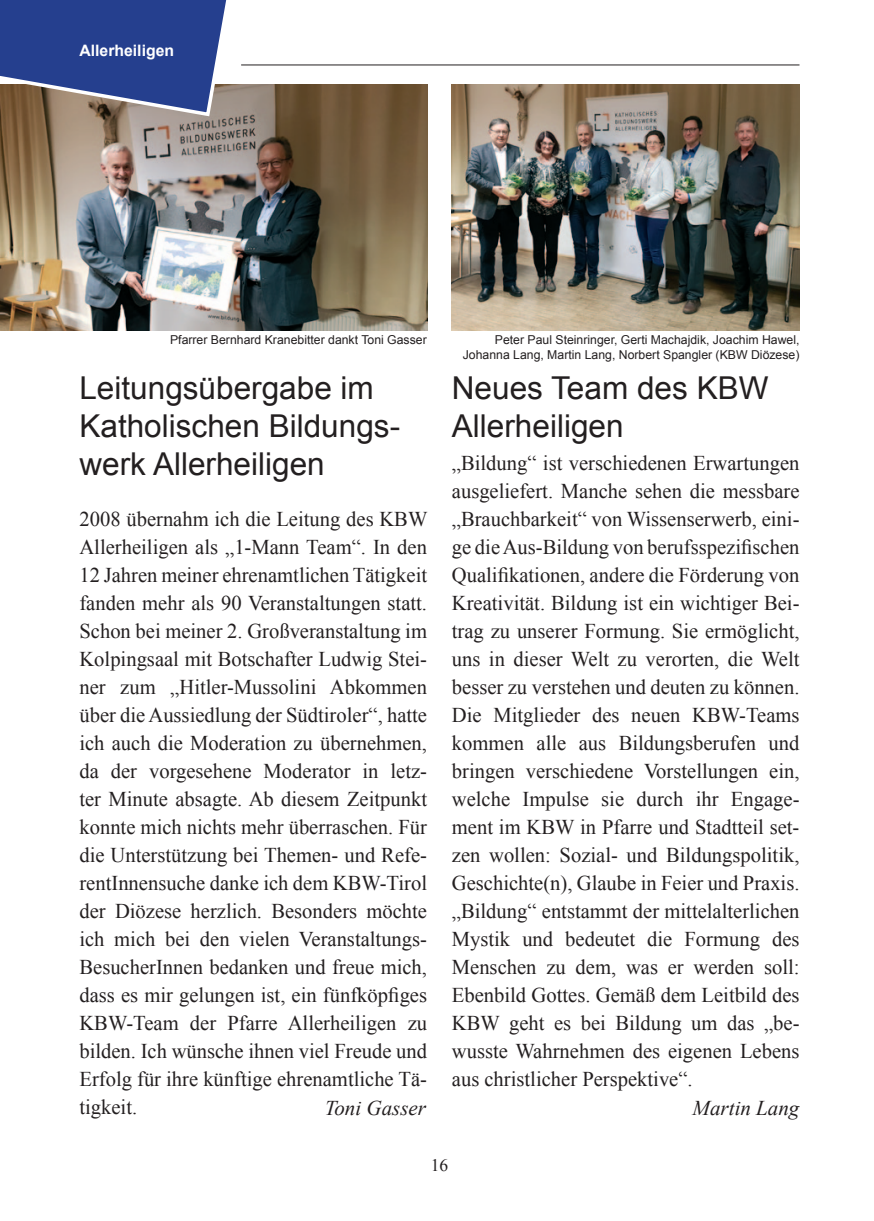
<style>
.page{position:relative;width:874px;height:1221px;background:#fff}
.page>*{position:absolute;margin:0;border:0;box-sizing:border-box;transform-origin:0 0}
.t1{font:31.5px/37.8px "Arial";color:#231f20}
.t2{font:21px/28px "Times New Roman";color:#231f20;text-align:justify}
.t3{font:italic 21px "Times New Roman";color:#231f20}
.t4{font:17.5px "Times New Roman";color:#231f20}
.t5{font:700 15.75px "Arial";color:#fff}
.t6{font:12.25px/14.7px "Arial";color:#231f20;text-align:right}
</style>
<div class="page">
<img style="left:0;top:84px;width:427px;height:246px">
<img style="left:451px;top:84px;width:348px;height:246px">
<svg style="left:0;top:0;width:245px;height:118px;background:#4e5c91"></svg>
<hr style="left:241px;top:64px;width:558px;height:1px;background:#231f20">
<p class="t5" style="left:79px;top:40px;width:96px">Allerheiligen</p>
<p class="t6" style="left:170px;top:333px;width:258px">Pfarrer Bernhard Kranebitter dankt Toni Gasser</p>
<h1 class="t1" style="left:79px;top:369px;width:322px">Leitungsübergabe im<br>Katholischen Bildungs&shy;werk Allerheiligen</h1>
<p class="t2" style="left:79px;top:505px;width:349px">2008 übernahm ich die Leitung des KBW Allerheiligen als „1-Mann Team“. In den 12 Jahren meiner ehrenamtlichen Tätigkeit fanden mehr als 90 Veranstaltungen statt.<br>Schon bei meiner 2. Großveranstaltung im Kolpingsaal mit Botschafter Ludwig Stei&shy;ner zum „Hitler-Mussolini Abkommen über die Aussiedlung der Südtiroler“, hatte ich auch die Moderation zu übernehmen, da der vorgesehene Moderator in letz&shy;ter Minute absagte. Ab diesem Zeitpunkt konnte mich nichts mehr überraschen. Für die Unterstützung bei Themen- und Refe&shy;rentInnensuche danke ich dem KBW-Tirol der Diözese herzlich. Besonders möchte ich mich bei den vielen Veranstaltungs-BesucherInnen bedanken und freue mich, dass es mir gelungen ist, ein fünfköpfiges KBW-Team der Pfarre Allerheiligen zu bilden. Ich wünsche ihnen viel Freude und Erfolg für ihre künftige ehrenamtliche Tä&shy;tigkeit.</p>
<p class="t3" style="left:324px;top:1092px;width:103px">Toni Gasser</p>
<p class="t6" style="left:462px;top:333px;width:338px">Peter Paul Steinringer, Gerti Machajdik, Joachim Hawel,<br>Johanna Lang, Martin Lang, Norbert Spangler (KBW Diözese)</p>
<h1 class="t1" style="left:451px;top:369px;width:318px">Neues Team des KBW<br>Allerheiligen</h1>
<p class="t2" style="left:451px;top:449px;width:349px">„Bildung“ ist verschiedenen Erwartungen ausgeliefert. Manche sehen die messbare „Brauchbarkeit“ von Wissenserwerb, eini&shy;ge die Aus-Bildung von berufsspezifischen Qualifikationen, andere die Förderung von Kreativität. Bildung ist ein wichtiger Bei&shy;trag zu unserer Formung. Sie ermöglicht, uns in dieser Welt zu verorten, die Welt besser zu verstehen und deuten zu können.<br>Die Mitglieder des neuen KBW-Teams kommen alle aus Bildungsberufen und bringen verschiedene Vorstellungen ein, welche Impulse sie durch ihr Engage&shy;ment im KBW in Pfarre und Stadtteil set&shy;zen wollen: Sozial- und Bildungspolitik, Geschichte(n), Glaube in Feier und Praxis. „Bildung“ entstammt der mittelalterlichen Mystik und bedeutet die Formung des Menschen zu dem, was er werden soll:<br>Ebenbild Gottes. Gemäß dem Leitbild des KBW geht es bei Bildung um das „be&shy;wusste Wahrnehmen des eigenen Lebens aus christlicher Perspektive“.</p>
<p class="t3" style="left:692px;top:1092px;width:108px">Martin Lang</p>
<p class="t4" style="left:430px;top:1152px;width:19px">16</p>
</div>
